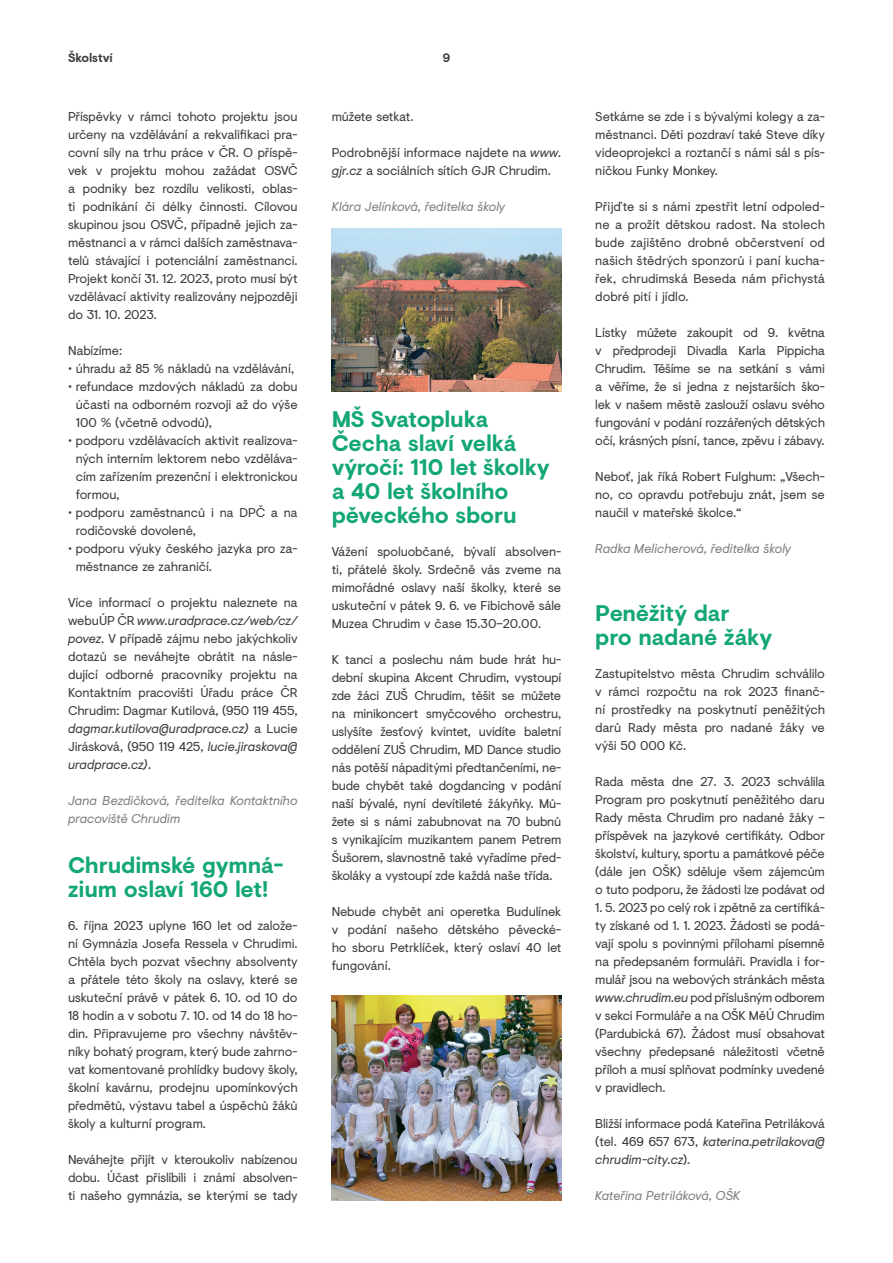
<style>
.page{position:relative;width:893px;height:1263px;background:#fff}
.page>*{position:absolute;margin:0;border:0;box-sizing:border-box;transform-origin:0 0}
.t1{font:700 22.5px/24px "Visuelt";letter-spacing:-.01em;color:#13a773}
.t2{font:12.75px/18px "Visuelt";letter-spacing:-.01em;color:#3e3e3f;text-align:justify}
.t3{font:italic 12.75px/18px "Visuelt";letter-spacing:-.01em;color:#808285}
.t4{font:700 12.3px "Visuelt";letter-spacing:-.01em;color:#3e3e3f}
.s1{font-style:italic}
</style>
<div class="page">
<img style="left:332px;top:229px;width:229px;height:162px">
<img style="left:332px;top:995px;width:229px;height:205px">
<p class="t4" style="left:68px;top:49px;width:46px">Školství</p>
<p class="t4" style="left:443px;top:49px;width:9px">9</p>
<p class="t2" style="left:68px;top:107px;width:231px">Příspěvky v rámci tohoto projektu jsou určeny na vzdělávání a rekvalifikaci pra&shy;covní síly na trhu práce v ČR. O příspě&shy;vek v projektu mohou zažádat OSVČ a podniky bez rozdílu velikosti, oblas&shy;ti podnikání či délky činnosti. Cílovou skupinou jsou OSVČ, případně jejich za&shy;městnanci a v rámci dalších zaměstnava&shy;telů stávající i potenciální zaměstnanci.<br>Projekt končí 31. 12. 2023, proto musí být vzdělávací aktivity realizovány nejpozději do 31. 10. 2023.</p>
<p class="t2" style="left:68px;top:341px;width:56px">Nabízíme:</p>
<p class="t2" style="left:68px;top:359px;width:228px">• úhradu až 85 % nákladů na vzdělávání,</p>
<p class="t2" style="left:76px;top:377px;width:223px;text-indent:-8px">• refundace mzdových nákladů za dobu účasti na odborném rozvoji až do výše 100 % (včetně odvodů),</p>
<p class="t2" style="left:76px;top:431px;width:223px;text-indent:-8px">• podporu vzdělávacích aktivit realizova&shy;ných interním lektorem nebo vzděláva&shy;cím zařízením prezenční i elektronickou formou,</p>
<p class="t2" style="left:76px;top:503px;width:223px;text-indent:-8px">• podporu zaměstnanců i na DPČ a na rodičovské dovolené,</p>
<p class="t2" style="left:76px;top:539px;width:223px;text-indent:-8px">• podporu výuky českého jazyka pro za&shy;městnance ze zahraničí.</p>
<p class="t2" style="left:68px;top:593px;width:231px">Více informací o projektu naleznete na webuÚP ČR <span class="s1">www.uradprace.cz/web/cz/ povez</span>. V případě zájmu nebo jakýchkoliv dotazů se neváhejte obrátit na násle&shy;dující odborné pracovníky projektu na Kontaktním pracovišti Úřadu práce ČR Chrudim: Dagmar Kutilová, (950 119 455, <span class="s1">dagmar.kutilova@uradprace.cz)</span> a Lucie Jirásková, (950 119 425, <span class="s1">lucie.jiraskova@ uradprace.cz)</span>.</p>
<p class="t3" style="left:68px;top:791px;width:231px">Jana Bezdičková, ředitelka Kontaktního pracoviště Chrudim</p>
<h1 class="t1" style="left:68px;top:852px;width:217px">Chrudimské gymná&shy;zium oslaví 160 let!</h1>
<p class="t2" style="left:68px;top:916px;width:231px">6. října 2023 uplyne 160 let od založe&shy;ní Gymnázia Josefa Ressela v Chrudimi.<br>Chtěla bych pozvat všechny absolventy a přátele této školy na oslavy, které se uskuteční právě v pátek 6. 10. od 10 do 18 hodin a v sobotu 7. 10. od 14 do 18 ho&shy;din. Připravujeme pro všechny návštěv&shy;níky bohatý program, který bude zahrno&shy;vat komentované prohlídky budovy školy, školní kavárnu, prodejnu upomínkových předmětů, výstavu tabel a úspěchů žáků školy a kulturní program.</p>
<p class="t2" style="left:68px;top:1150px;width:231px">Neváhejte přijít v kteroukoliv nabízenou dobu. Účast přislíbili i známí absolven&shy;ti našeho gymnázia, se kterými se tady</p>
<p class="t2" style="left:332px;top:107px;width:83px">můžete setkat.</p>
<p class="t2" style="left:332px;top:143px;width:231px">Podrobnější informace najdete na <span class="s1">www. gjr.cz</span> a sociálních sítích GJR Chrudim.</p>
<p class="t3" style="left:332px;top:197px;width:175px">Klára Jelínková, ředitelka školy</p>
<h1 class="t1" style="left:332px;top:406px;width:219px">MŠ Svatopluka<br>Čecha slaví velká výročí: 110 let školky a 40 let školního pěveckého sboru</h1>
<p class="t2" style="left:332px;top:542px;width:231px">Vážení spoluobčané, bývalí absolven&shy;ti, přátelé školy. Srdečně vás zveme na mimořádné oslavy naší školky, které se uskuteční v pátek 9. 6. ve Fibichově sále Muzea Chrudim v čase 15.30–20.00.</p>
<p class="t2" style="left:332px;top:650px;width:231px">K tanci a poslechu nám bude hrát hu&shy;dební skupina Akcent Chrudim, vystoupí zde žáci ZUŠ Chrudim, těšit se můžete na minikoncert smyčcového orchestru, uslyšíte žesťový kvintet, uvidíte baletní oddělení ZUŠ Chrudim, MD Dance studio nás potěší nápaditými předtančeními, ne&shy;bude chybět také dogdancing v podání naší bývalé, nyní devítileté žákyňky. Mů&shy;žete si s námi zabubnovat na 70 bubnů s vynikajícím muzikantem panem Petrem Šušorem, slavnostně také vyřadíme před&shy;školáky a vystoupí zde každá naše třída.</p>
<p class="t2" style="left:332px;top:902px;width:231px">Nebude chybět ani operetka Budulínek v podání našeho dětského pěvecké&shy;ho sboru Petrklíček, který oslaví 40 let fungování.</p>
<p class="t2" style="left:595px;top:107px;width:231px">Setkáme se zde i s bývalými kolegy a za&shy;městnanci. Děti pozdraví také Steve díky videoprojekci a roztančí s námi sál s pís&shy;ničkou Funky Monkey.</p>
<p class="t2" style="left:595px;top:197px;width:231px">Přijďte si s námi zpestřit letní odpoled&shy;ne a prožít dětskou radost. Na stolech bude zajištěno drobné občerstvení od našich štědrých sponzorů i paní kucha&shy;řek, chrudimská Beseda nám přichystá dobré pití i jídlo.</p>
<p class="t2" style="left:595px;top:323px;width:231px">Lístky můžete zakoupit od 9. května v předprodeji Divadla Karla Pippicha Chrudim. Těšíme se na setkání s vámi a věříme, že si jedna z nejstarších ško&shy;lek v našem městě zaslouží oslavu svého fungování v podání rozzářených dětských očí, krásných písní, tance, zpěvu i zábavy.</p>
<p class="t2" style="left:595px;top:467px;width:231px">Neboť, jak říká Robert Fulghum: „Všech&shy;no, co opravdu potřebuju znát, jsem se naučil v mateřské školce.“</p>
<p class="t3" style="left:595px;top:539px;width:197px">Radka Melicherová, ředitelka školy</p>
<h1 class="t1" style="left:595px;top:600px;width:178px">Peněžitý dar<br>pro nadané žáky</h1>
<p class="t2" style="left:595px;top:664px;width:231px">Zastupitelstvo města Chrudim schválilo v rámci rozpočtu na rok 2023 finanč&shy;ní prostředky na poskytnutí peněžitých darů Rady města pro nadané žáky ve výši 50 000 Kč.</p>
<p class="t2" style="left:595px;top:772px;width:231px">Rada města dne 27. 3. 2023 schválila Program pro poskytnutí peněžitého daru Rady města Chrudim pro nadané žáky – příspěvek na jazykové certifikáty. Odbor školství, kultury, sportu a památkové péče (dále jen OŠK) sděluje všem zájemcům o tuto podporu, že žádosti lze podávat od</p>
<p class="t2" style="left:595px;top:898px;width:231px">1. 5. 2023 po celý rok i zpětně za certifiká&shy;ty získané od 1. 1. 2023. Žádosti se podá&shy;vají spolu s povinnými přílohami písemně na předepsaném formuláři. Pravidla i for&shy;mulář jsou na webových stránkách města <span class="s1">www.chrudim.eu</span> pod příslušným odborem v sekci Formuláře a na OŠK MěÚ Chrudim (Pardubická 67). Žádost musí obsahovat všechny předepsané náležitosti včetně příloh a musí splňovat podmínky uvedené v pravidlech.</p>
<p class="t2" style="left:595px;top:1114px;width:231px">Bližší informace podá Kateřina Petriláková (tel. 469 657 673, <span class="s1">katerina.petrilakova@ chrudim-city.cz</span>).</p>
<p class="t3" style="left:595px;top:1186px;width:147px">Kateřina Petriláková, OŠK</p>
</div>
